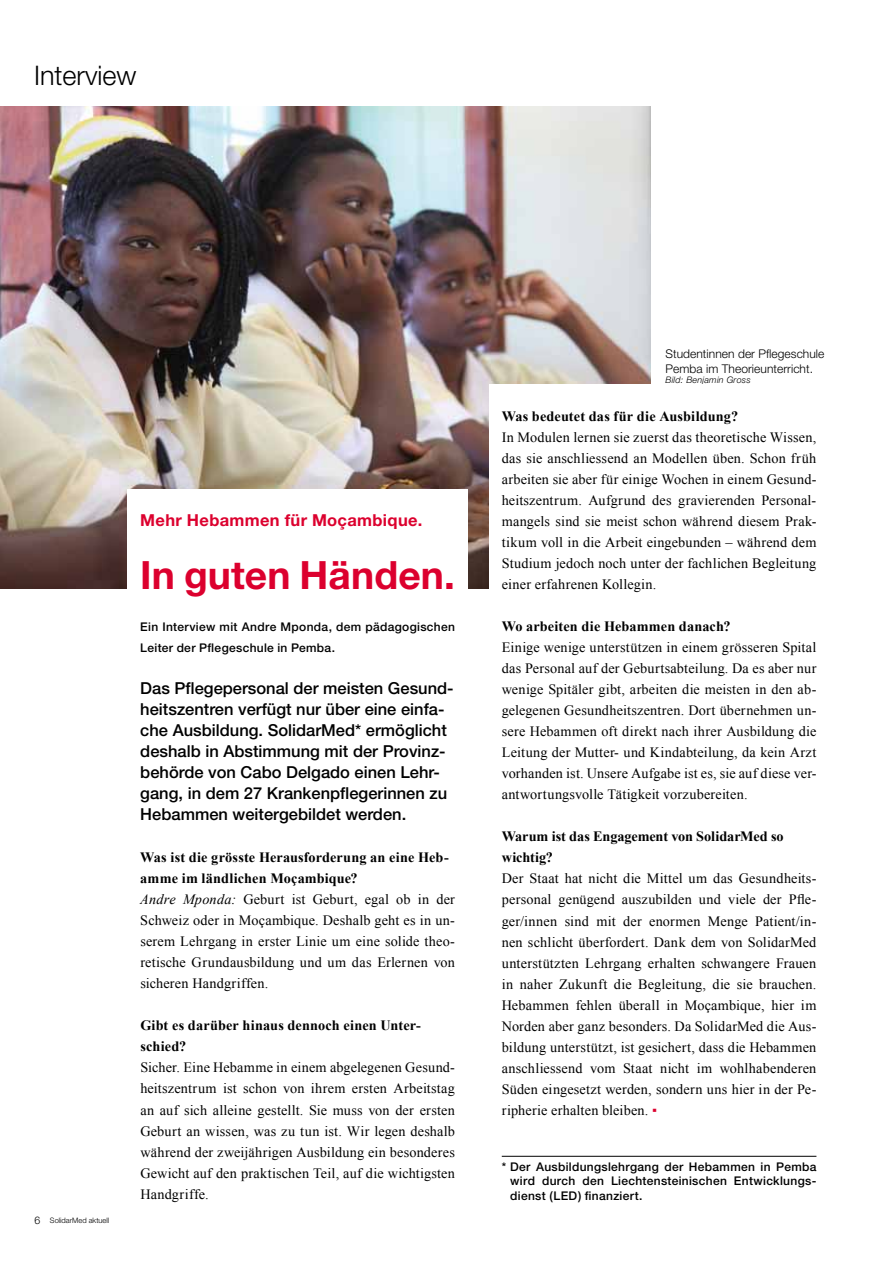
<style>
.page{position:relative;width:893px;height:1263px;background:#fff}
.page>*{position:absolute;margin:0;border:0;box-sizing:border-box;transform-origin:0 0}
.t1{font:700 39px "Helvetica Neue";letter-spacing:.005em;color:#dc002e}
.t2{font:300 27px "Helvetica Neue";color:#000}
.t3{font:500 16.5px/21px "Helvetica Neue";color:#000}
.t4{font:700 16.5px "Helvetica Neue";letter-spacing:.02em;color:#dc002e}
.t5{font:14.25px/21px "Times New Roman";letter-spacing:.01em;color:#000;text-align:justify}
.t6{font:700 14.25px/21px "Times New Roman";letter-spacing:.005em;color:#000}
.t7{font:500 12px/14.4px "Helvetica Neue";letter-spacing:.025em;color:#000}
.t8{font:300 12px/14.4px "Helvetica Neue";letter-spacing:.005em;color:#000}
.t9{font:italic 300 9px "Helvetica Neue";letter-spacing:.025em;color:#000}
.t10{font:300 7.5px "Helvetica Neue";color:#000}
.s1{font-size:10.5px}
.s2{font-weight:700}
.s3{font-style:italic}
.s4{color:#dc002e}
</style>
<div class="page">
<img style="left:0;top:106px;width:651px;height:483px">
<div style="left:128px;top:489px;width:340px;height:774px;background:#fff"></div>
<div style="left:489px;top:385px;width:340px;height:878px;background:#fff"></div>
<hr style="left:502px;top:1156px;width:314px;height:1px;background:#000">
<h2 class="t2" style="left:34px;top:59px;width:104px">Interview</h2>
<p class="t10" style="left:35px;top:1216px;width:76px"><span class="s1">6</span> SolidarMed aktuell</p>
<p class="t4" style="left:140px;top:510px;width:284px">Mehr Hebammen für Moçambique.</p>
<h1 class="t1" style="left:140px;top:551px;width:316px">In guten Händen.</h1>
<p class="t7" style="left:140px;top:616px;width:316px;line-height:21px">Ein Interview mit Andre Mponda, dem pädagogischen<br>Leiter der Pflegeschule in Pemba.</p>
<p class="t3" style="left:140px;top:678px;width:310px">Das Pflegepersonal der meisten Gesund---- heitszentren verfügt nur über eine einfa&shy;che Ausbildung. SolidarMed* ermöglicht deshalb in Abstimmung mit der Provinz&shy;behörde von Cabo Delgado einen Lehr&shy;gang, in dem 27 Krankenpflegerinnen zu Hebammen weitergebildet werden.</p>
<p class="t5" style="left:140px;top:847px;width:316px;text-align:left"><span class="s2">Was ist die grösste Herausforderung an eine Heb&shy;amme im ländlichen Moçambique?<br></span><span class="s3">Andre Mponda:</span> Geburt ist Geburt, egal ob in der Schweiz oder in Moçambique. Deshalb geht es in un&shy;serem Lehrgang in erster Linie um eine solide theo&shy;retische Grundausbildung und um das Erlernen von sicheren Handgriffen.</p>
<p class="t6" style="left:140px;top:1015px;width:282px">Gibt es darüber hinaus dennoch einen Unter&shy;schied?</p>
<p class="t5" style="left:140px;top:1057px;width:316px">Sicher. Eine Hebamme in einem abgelegenen Gesund&shy;heitszentrum ist schon von ihrem ersten Arbeitstag an auf sich alleine gestellt. Sie muss von der ersten Geburt an wissen, was zu tun ist. Wir legen deshalb während der zweijährigen Ausbildung ein besonderes Gewicht auf den praktischen Teil, auf die wichtigsten Handgriffe.</p>
<p class="t8" style="left:665px;top:346px;width:160px">Studentinnen der Pflegeschule<br>Pemba im Theorieunterricht.</p>
<p class="t9" style="left:665px;top:375px;width:87px">Bild: Benjamin Gross</p>
<p class="t6" style="left:502px;top:406px;width:238px">Was bedeutet das für die Ausbildung?</p>
<p class="t5" style="left:502px;top:427px;width:316px">In Modulen lernen sie zuerst das theoretische Wissen, das sie anschliessend an Modellen üben. Schon früh arbeiten sie aber für einige Wochen in einem Gesund&shy;heitszentrum. Aufgrund des gravierenden Personal&shy;mangels sind sie meist schon während diesem Prak&shy;tikum voll in die Arbeit eingebunden – während dem Studium jedoch noch unter der fachlichen Begleitung einer erfahrenen Kollegin.</p>
<p class="t6" style="left:502px;top:616px;width:230px">Wo arbeiten die Hebammen danach?</p>
<p class="t5" style="left:502px;top:637px;width:316px">Einige wenige unterstützen in einem grösseren Spital das Personal auf der Geburtsabteilung. Da es aber nur wenige Spitäler gibt, arbeiten die meisten in den ab&shy;gelegenen Gesundheitszentren. Dort übernehmen un&shy;sere Hebammen oft direkt nach ihrer Ausbildung die Leitung der Mutter- und Kindabteilung, da kein Arzt vorhanden ist. Unsere Aufgabe ist es, sie auf diese ver&shy;antwortungsvolle Tätigkeit vorzubereiten.</p>
<p class="t6" style="left:502px;top:826px;width:283px">Warum ist das Engagement von SolidarMed so wichtig?</p>
<p class="t5" style="left:502px;top:868px;width:316px">Der Staat hat nicht die Mittel um das Gesundheits&shy;personal genügend auszubilden und viele der Pfle&shy;ger/innen sind mit der enormen Menge Patient/in&shy;nen schlicht überfordert. Dank dem von SolidarMed unterstützten Lehrgang erhalten schwangere Frauen in naher Zukunft die Begleitung, die sie brauchen.<br>Hebammen fehlen überall in Moçambique, hier im Norden aber ganz besonders. Da SolidarMed die Aus&shy;bildung unterstützt, ist gesichert, dass die Hebammen anschliessend vom Staat nicht im wohlhabenderen Süden eingesetzt werden, sondern uns hier in der Pe&shy;ripherie erhalten bleiben. <span class="s4">▪</span></p>
<p class="t7" style="left:510px;top:1159px;width:308px;text-align:justify;text-indent:-9px">* Der Ausbildungslehrgang der Hebammen in Pemba wird durch den Liechtensteinischen Entwicklungs&shy;dienst (LED) finanziert.</p>
</div>
